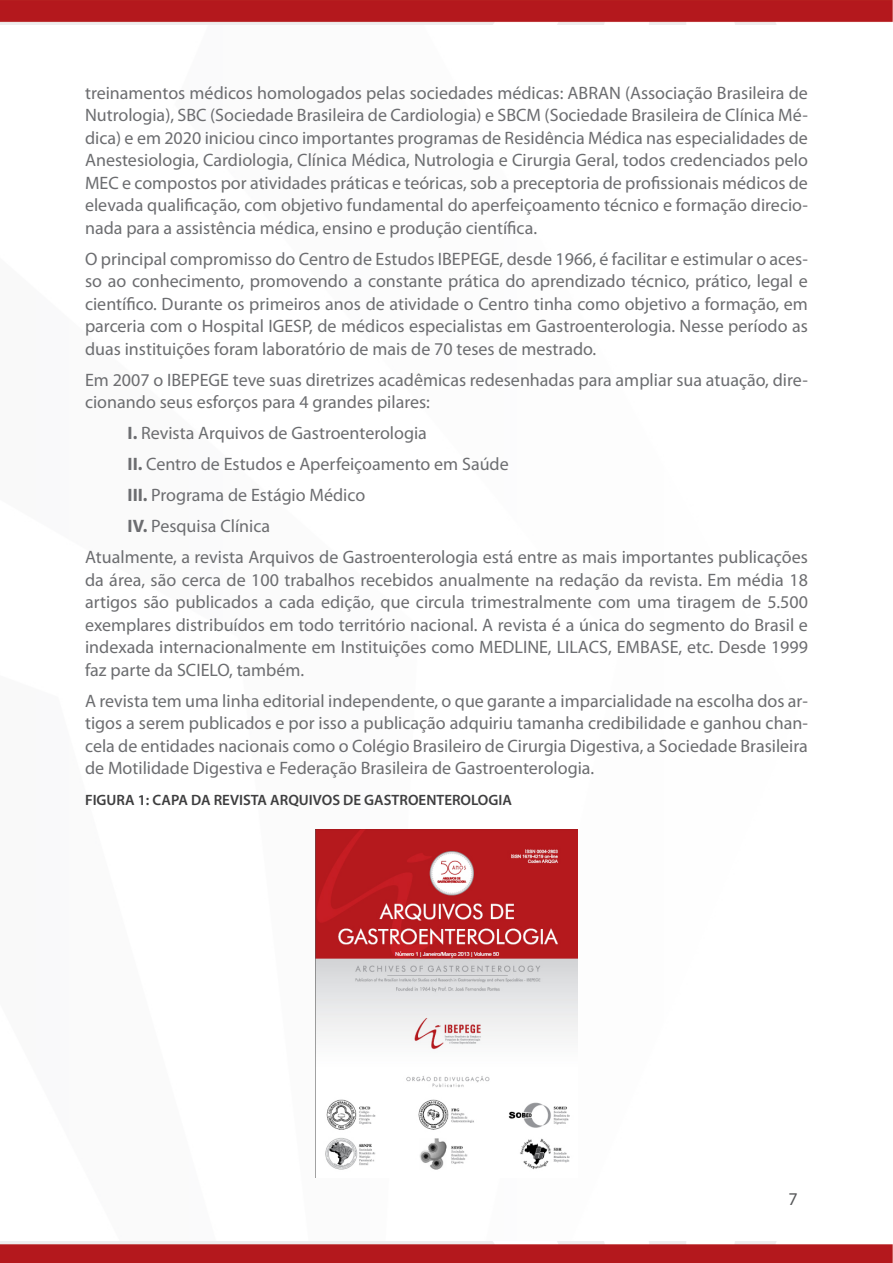
<style>
.page{position:relative;width:893px;height:1263px;background:#fff}
.page>*{position:absolute;margin:0;border:0;box-sizing:border-box;transform-origin:0 0}
.textos_estilos{font:18px/22.5px "Myriad Pro";color:#6c6d70;text-align:justify}
.t1{font:18px "Myriad Pro";color:#57585a}
.textos_estilos-2{font:600 15px "Myriad Pro";color:#3e3e3f}
.s1{font-weight:700}
</style>
<div class="page">
<img style="left:0;top:1242px;width:893px;height:21px">
<img style="left:0;top:0;width:893px;height:24px">
<img style="left:315px;top:830px;width:263px;height:348px">
<p class="textos_estilos" style="left:85px;top:81px;width:724px">treinamentos médicos homologados pelas sociedades médicas: ABRAN (Associação Brasileira de Nutrologia), SBC (Sociedade Brasileira de Cardiologia) e SBCM (Sociedade Brasileira de Clínica Mé&shy;dica) e em 2020 iniciou cinco importantes programas de Residência Médica nas especialidades de Anestesiologia, Cardiologia, Clínica Médica, Nutrologia e Cirurgia Geral, todos credenciados pelo MEC e compostos por atividades práticas e teóricas, sob a preceptoria de profissionais médicos de elevada qualificação, com objetivo fundamental do aperfeiçoamento técnico e formação direcio&shy;nada para a assistência médica, ensino e produção científica.</p>
<p class="textos_estilos" style="left:85px;top:247px;width:724px">O principal compromisso do Centro de Estudos IBEPEGE, desde 1966, é facilitar e estimular o aces&shy;so ao conhecimento, promovendo a constante prática do aprendizado técnico, prático, legal e científico. Durante os primeiros anos de atividade o Centro tinha como objetivo a formação, em parceria com o Hospital IGESP, de médicos especialistas em Gastroenterologia. Nesse período as duas instituições foram laboratório de mais de 70 teses de mestrado.</p>
<p class="textos_estilos" style="left:85px;top:368px;width:724px">Em 2007 o IBEPEGE teve suas diretrizes acadêmicas redesenhadas para ampliar sua atuação, dire&shy;cionando seus esforços para 4 grandes pilares:</p>
<p class="textos_estilos" style="left:128px;top:421px;width:301px"><span class="s1">I.</span> Revista Arquivos de Gastroenterologia</p>
<p class="textos_estilos" style="left:128px;top:452px;width:383px"><span class="s1">II.</span> Centro de Estudos e Aperfeiçoamento em Saúde</p>
<p class="textos_estilos" style="left:128px;top:483px;width:239px"><span class="s1">III.</span> Programa de Estágio Médico</p>
<p class="textos_estilos" style="left:128px;top:514px;width:144px"><span class="s1">IV.</span> Pesquisa Clínica</p>
<p class="textos_estilos" style="left:85px;top:545px;width:724px">Atualmente, a revista Arquivos de Gastroenterologia está entre as mais importantes publicações da área, são cerca de 100 trabalhos recebidos anualmente na redação da revista. Em média 18 artigos são publicados a cada edição, que circula trimestralmente com uma tiragem de 5.500 exemplares distribuídos em todo território nacional. A revista é a única do segmento do Brasil e indexada internacionalmente em Instituições como MEDLINE, LILACS, EMBASE, etc. Desde 1999 faz parte da SCIELO, também.</p>
<p class="textos_estilos" style="left:85px;top:689px;width:724px">A revista tem uma linha editorial independente, o que garante a imparcialidade na escolha dos ar&shy;tigos a serem publicados e por isso a publicação adquiriu tamanha credibilidade e ganhou chan&shy;cela de entidades nacionais como o Colégio Brasileiro de Cirurgia Digestiva, a Sociedade Brasileira de Motilidade Digestiva e Federação Brasileira de Gastroenterologia.</p>
<p class="textos_estilos-2" style="left:85px;top:790px;width:428px">FIGURA 1: CAPA DA REVISTA ARQUIVOS DE GASTROENTEROLOGIA</p>
<p class="t1" style="left:788px;top:1188px;width:11px">7</p>
</div>
